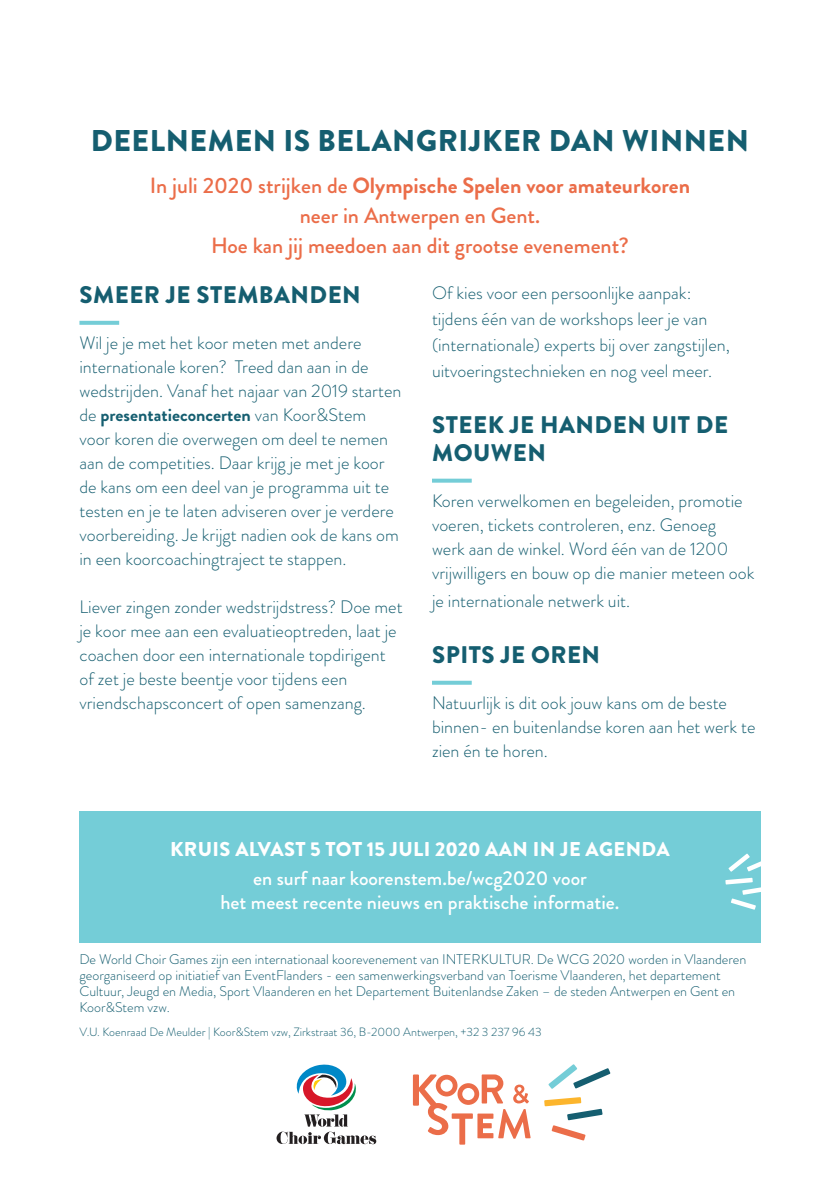
<style>
.page{position:relative;width:840px;height:1191px;background:#fff}
.page>*{position:absolute;margin:0;border:0;box-sizing:border-box;transform-origin:0 0}
.t1{font:900 30px "Brandon Grotesque";letter-spacing:.02em;color:#155e70}
.t2{font:900 24px/28px "Brandon Grotesque";letter-spacing:.02em;color:#155e70}
.t3{font:500 22px/30px "Brandon Grotesque";color:#eb6d49;text-align:center}
.t4{font:500 20px/24px "Brandon Grotesque";color:#fff;text-align:center}
.t5{font:900 20px "Brandon Grotesque";letter-spacing:.02em;color:#fff}
.t6{font:300 18px/24px "Brandon Grotesque";color:#155e70}
.t7{font:300 14px/16px "Brandon Grotesque";color:#155e70}
.t8{font:300 12px "Brandon Grotesque";color:#155e70}
.s1{font-weight:700}
</style>
<div class="page">
<svg style="left:79px;top:321px;width:40px;height:4px"></svg>
<svg style="left:432px;top:478px;width:39px;height:4px"></svg>
<svg style="left:432px;top:680px;width:39px;height:4px"></svg>
<svg style="left:276px;top:1064px;width:100px;height:80px"></svg>
<svg style="left:544px;top:1097px;width:58px;height:43px"></svg>
<svg style="left:548px;top:1064px;width:62px;height:24px"></svg>
<svg style="left:412px;top:1074px;width:118px;height:70px"></svg>
<div style="left:79px;top:811px;width:681px;height:131px;background:#74cdd7"></div>
<svg style="left:725px;top:877px;width:36px;height:32px"></svg>
<svg style="left:728px;top:853px;width:33px;height:18px"></svg>
<p class="t1" style="left:91px;top:120px;width:659px">DEELNEMEN IS BELANGRIJKER DAN WINNEN</p>
<p class="t3" style="left:150px;top:171px;width:541px">In juli 2020 strijken de <span class="s1">Olympische Spelen voor amateurkoren </span>neer in Antwerpen en Gent.<br>Hoe kan jij meedoen aan dit grootse evenement?</p>
<p class="t2" style="left:80px;top:281px;width:282px">SMEER JE STEMBANDEN</p>
<p class="t6" style="left:79px;top:331px;width:323px">Wil je je met het koor meten met andere internationale koren? Treed dan aan in de wedstrijden. Vanaf het najaar van 2019 starten de <span class="s1">presentatieconcerten</span> van Koor&amp;Stem voor koren die overwegen om deel te nemen aan de competities. Daar krijg je met je koor de kans om een deel van je programma uit te testen en je te laten adviseren over je verdere voorbereiding. Je krijgt nadien ook de kans om in een koorcoachingtraject te stappen.</p>
<p class="t6" style="left:79px;top:595px;width:324px">Liever zingen zonder wedstrijdstress? Doe met je koor mee aan een evaluatieoptreden, laat je coachen door een internationale topdirigent of zet je beste beentje voor tijdens een vriendschapsconcert of open samenzang.</p>
<p class="t6" style="left:432px;top:279px;width:299px;line-height:26px">Of kies voor een persoonlijke aanpak: tijdens één van de workshops leer je van (internationale) experts bij over zangstijlen, uitvoeringstechnieken en nog veel meer.</p>
<p class="t2" style="left:432px;top:411px;width:297px">STEEK JE HANDEN UIT DE<br>MOUWEN</p>
<p class="t6" style="left:432px;top:488px;width:324px">Koren verwelkomen en begeleiden, promotie voeren, tickets controleren, enz. Genoeg<br>werk aan de winkel. Word één van de 1200 vrijwilligers en bouw op die manier meteen ook</p>
<p class="t6" style="left:432px;top:588px;width:199px">je internationale netwerk uit.</p>
<p class="t2" style="left:432px;top:641px;width:169px">SPITS JE OREN</p>
<p class="t6" style="left:432px;top:690px;width:325px">Natuurlijk is dit ook jouw kans om de beste binnen- en buitenlandse koren aan het werk te zien én te horen.</p>
<p class="t5" style="left:170px;top:834px;width:501px">KRUIS ALVAST 5 TOT 15 JULI 2020 AAN IN JE AGENDA</p>
<p class="t4" style="left:220px;top:867px;width:400px">en surf naar koorenstem.be/wcg2020 voor<br>het meest recente nieuws en praktische informatie.</p>
<p class="t7" style="left:79px;top:950px;width:668px">De World Choir Games zijn een internationaal koorevenement van INTERKULTUR. De WCG 2020 worden in Vlaanderen georganiseerd op initiatief van EventFlanders - een samenwerkingsverband van Toerisme Vlaanderen, het departement Cultuur, Jeugd en Media, Sport Vlaanderen en het Departement Buitenlandse Zaken – de steden Antwerpen en Gent en Koor&amp;Stem vzw.</p>
<p class="t8" style="left:79px;top:1024px;width:463px">V.U. Koenraad De Meulder | Koor&amp;Stem vzw, Zirkstraat 36, B-2000 Antwerpen, +32 3 237 96 43</p>
</div>
